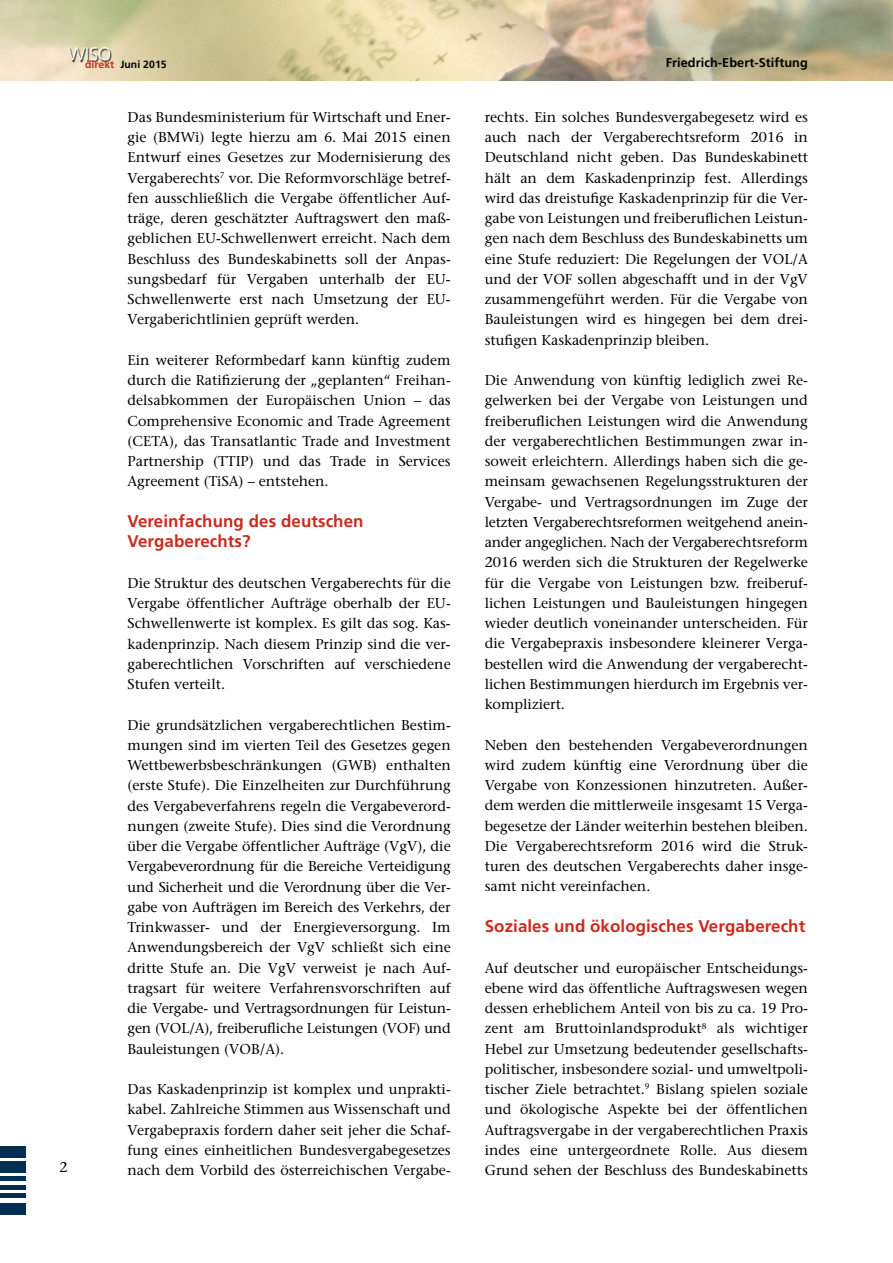
<style>
.page{position:relative;width:893px;height:1263px;background:#fff}
.page>*{position:absolute;margin:0;border:0;box-sizing:border-box;transform-origin:0 0}
.t1{font:300 18px "Frutiger";color:#fff}
.t2{font:700 16.95px/20.4px "Frutiger";letter-spacing:.005em;color:#cb2a1d}
.t3{font:14.25px/20.2px "Stone Serif";color:#000;text-align:justify}
.t4{font:700 12.75px "Frutiger";letter-spacing:.005em;color:#000}
.t5{font:700 10.5px "Frutiger";letter-spacing:.005em;color:#000}
.s1{color:#cb2a1d}
</style>
<div class="page">
<img style="left:0;top:0;width:893px;height:80px">
<div style="left:0;top:1147px;width:26px;height:11px;background:#002f52"></div>
<div style="left:0;top:1204px;width:26px;height:11px;background:#002f52"></div>
<div style="left:0;top:1161px;width:26px;height:12px;background:#002f52"></div>
<hr style="left:0;top:1177px;width:26px;height:4px;background:#002f52">
<hr style="left:0;top:1185px;width:26px;height:4px;background:#002f52">
<hr style="left:0;top:1194px;width:26px;height:4px;background:#002f52">
<div style="left:69px;top:48px;width:43px;height:14px;background:#000;opacity:.75"></div>
<p class="t1" style="left:68px;top:44px;width:44px">WISO</p>
<p class="t5" style="left:85px;top:59px;width:83px"><span class="s1">direkt</span> Juni 2015</p>
<p class="t4" style="left:666px;top:55px;width:144px">Friedrich-Ebert-Stiftung</p>
<p class="t3" style="left:128px;top:107px;width:325px">Das Bundesministerium für Wirtschaft und Ener&shy;gie (BMWi) legte hierzu am 6. Mai 2015 einen Entwurf eines Gesetzes zur Modernisierung des Vergaberechts<sup>7</sup> vor. Die Reformvorschläge betref&shy;fen ausschließlich die Vergabe öffentlicher Auf&shy;träge, deren geschätzter Auftragswert den maß&shy;geblichen EU-Schwellenwert erreicht. Nach dem Beschluss des Bundeskabinetts soll der Anpas&shy;sungsbedarf für Vergaben unterhalb der EU-Schwellenwerte erst nach Umsetzung der EU-Vergaberichtlinien geprüft werden.</p>
<p class="t3" style="left:128px;top:350px;width:325px">Ein weiterer Reformbedarf kann künftig zudem durch die Ratifizierung der „geplanten“ Freihan&shy;delsabkommen der Europäischen Union – das Comprehensive Economic and Trade Agreement (CETA), das Transatlantic Trade and Investment Partnership (TTIP) und das Trade in Services Agreement (TiSA) – entstehen.</p>
<p class="t2" style="left:128px;top:511px;width:237px">Vereinfachung des deutschen<br>Vergaberechts?</p>
<p class="t3" style="left:128px;top:573px;width:325px">Die Struktur des deutschen Vergaberechts für die Vergabe öffentlicher Aufträge oberhalb der EU-Schwellenwerte ist komplex. Es gilt das sog. Kas&shy;kadenprinzip. Nach diesem Prinzip sind die ver&shy;gaberechtlichen Vorschriften auf verschiedene Stufen verteilt.</p>
<p class="t3" style="left:128px;top:714px;width:325px">Die grundsätzlichen vergaberechtlichen Bestim&shy;mungen sind im vierten Teil des Gesetzes gegen Wettbewerbsbeschränkungen (GWB) enthalten (erste Stufe). Die Einzelheiten zur Durchführung des Vergabeverfahrens regeln die Vergabeverord&shy;nungen (zweite Stufe). Dies sind die Verordnung über die Vergabe öffentlicher Aufträge (VgV), die Vergabeverordnung für die Bereiche Verteidigung und Sicherheit und die Verordnung über die Ver&shy;gabe von Aufträgen im Bereich des Verkehrs, der Trinkwasser- und der Energieversorgung. Im Anwendungsbereich der VgV schließt sich eine dritte Stufe an. Die VgV verweist je nach Auf&shy;tragsart für weitere Verfahrensvorschriften auf die Vergabe- und Vertragsordnungen für Leistun&shy;gen (VOL/A), freiberufliche Leistungen (VOF) und Bauleistungen (VOB/A).</p>
<p class="t3" style="left:128px;top:1079px;width:325px">Das Kaskadenprinzip ist komplex und unprakti&shy;kabel. Zahlreiche Stimmen aus Wissenschaft und Vergabepraxis fordern daher seit jeher die Schaf&shy;fung eines einheitlichen Bundesvergabegesetzes</p>
<p class="t3" style="left:60px;top:1157px;width:10px">2</p>
<p class="t3" style="left:128px;top:1160px;width:325px">nach dem Vorbild des österreichischen Vergabe-</p>
<p class="t3" style="left:485px;top:107px;width:325px">rechts. Ein solches Bundesvergabegesetz wird es auch nach der Vergaberechtsreform 2016 in Deutschland nicht geben. Das Bundeskabinett hält an dem Kaskadenprinzip fest. Allerdings wird das dreistufige Kaskadenprinzip für die Ver&shy;gabe von Leistungen und freiberuflichen Leistun&shy;gen nach dem Beschluss des Bundeskabinetts um eine Stufe reduziert: Die Regelungen der VOL/A und der VOF sollen abgeschafft und in der VgV zusammengeführt werden. Für die Vergabe von Bauleistungen wird es hingegen bei dem drei&shy;stufigen Kaskadenprinzip bleiben.</p>
<p class="t3" style="left:485px;top:370px;width:325px">Die Anwendung von künftig lediglich zwei Re&shy;gelwerken bei der Vergabe von Leistungen und freiberuflichen Leistungen wird die Anwendung der vergaberechtlichen Bestimmungen zwar in&shy;soweit erleichtern. Allerdings haben sich die ge&shy;meinsam gewachsenen Regelungsstrukturen der Vergabe- und Vertragsordnungen im Zuge der letzten Vergaberechtsreformen weitgehend anein&shy;ander angeglichen. Nach der Vergaberechtsreform 2016 werden sich die Strukturen der Regelwerke für die Vergabe von Leistungen bzw. freiberuf&shy;lichen Leistungen und Bauleistungen hingegen wieder deutlich voneinander unterscheiden. Für die Vergabepraxis insbesondere kleinerer Verga&shy;bestellen wird die Anwendung der vergaberecht&shy;lichen Bestimmungen hierdurch im Ergebnis ver&shy;kompliziert.</p>
<p class="t3" style="left:485px;top:734px;width:325px">Neben den bestehenden Vergabeverordnungen wird zudem künftig eine Verordnung über die Vergabe von Konzessionen hinzutreten. Außer&shy;dem werden die mittlerweile insgesamt 15 Verga&shy;begesetze der Länder weiterhin bestehen bleiben.<br>Die Vergaberechtsreform 2016 wird die Struk&shy;turen des deutschen Vergaberechts daher insge&shy;samt nicht vereinfachen.</p>
<p class="t2" style="left:485px;top:916px;width:322px">Soziales und ökologisches Vergaberecht</p>
<p class="t3" style="left:485px;top:957px;width:325px">Auf deutscher und europäischer Entscheidungs&shy;ebene wird das öffentliche Auftragswesen wegen dessen erheblichem Anteil von bis zu ca. 19 Pro&shy;zent am Bruttoinlandsprodukt<sup>8</sup> als wichtiger Hebel zur Umsetzung bedeutender gesellschafts&shy;politischer, insbesondere sozial- und umweltpoli&shy;tischer Ziele betrachtet.<sup>9</sup> Bislang spielen soziale und ökologische Aspekte bei der öffentlichen Auftragsvergabe in der vergaberechtlichen Praxis indes eine untergeordnete Rolle. Aus diesem Grund sehen der Beschluss des Bundeskabinetts</p>
</div>
